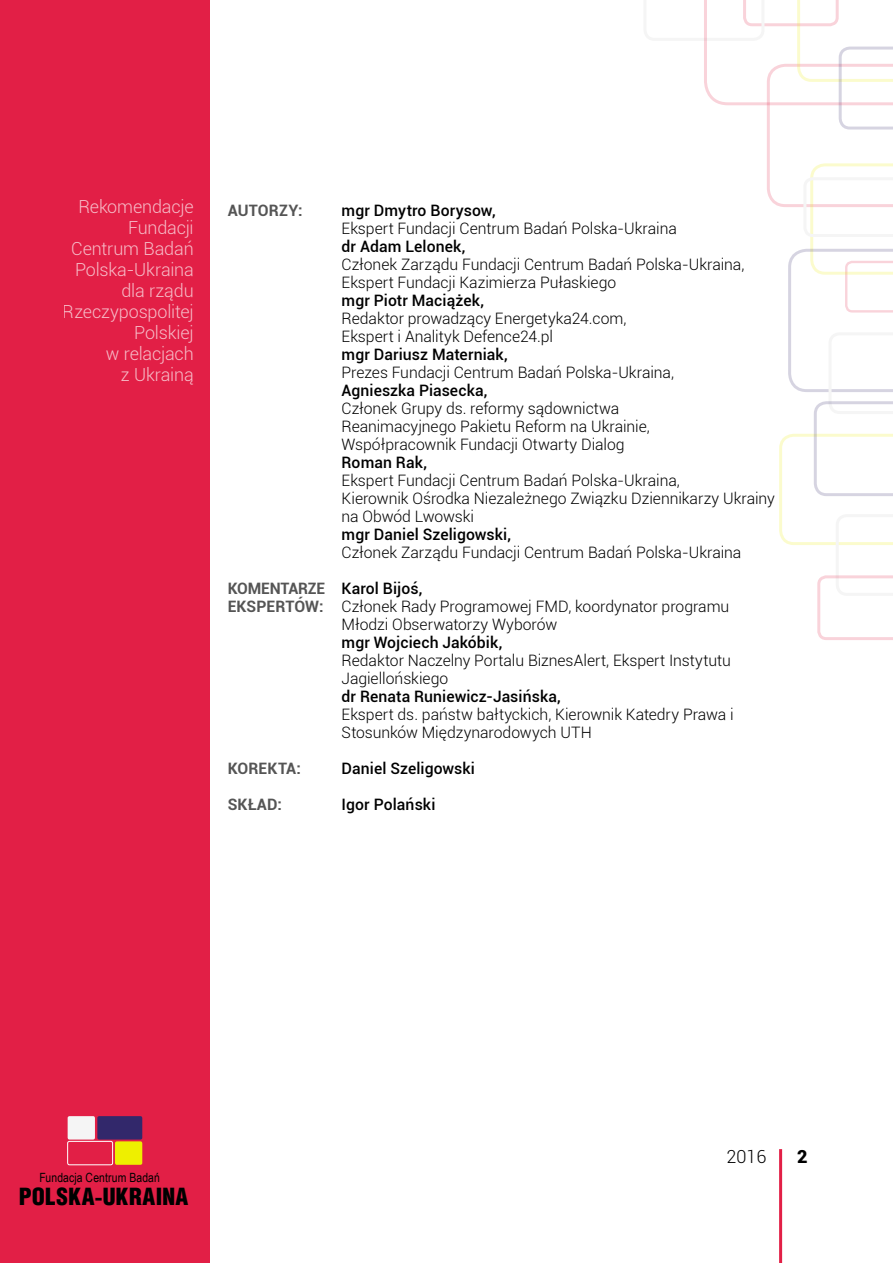
<style>
.page{position:relative;width:893px;height:1263px;background:#fff}
.page>*{position:absolute;margin:0;border:0;box-sizing:border-box;transform-origin:0 0}
.t1{font:24.15px "Helios Cond Black C";letter-spacing:.005em;color:#000}
.t2{font:300 18px/21px "Roboto";letter-spacing:-.01em;color:#fff;text-align:right}
.t3{font:300 18px "Roboto";color:#000}
.Zagol_Franklin_Gothi{font:900 18px "Roboto";color:#000}
.Zagol_Franklin_Gothi-2{font:300 15.75px/18px "Roboto";letter-spacing:-.005em;color:#000}
.Zagol_Franklin_Gothi-3{font:500 15.75px "Roboto";letter-spacing:.005em;color:#000}
.Zagol_Franklin_Gothi-4{font:700 15.75px/18px "Roboto";letter-spacing:.005em;color:#555}
.t4{font:12.75px "Arial Narrow";letter-spacing:.01em;color:#000}
</style>
<div class="page">
<div style="left:0;top:0;width:210px;height:1263px;background:#e21f46"></div>
<svg style="left:703px;top:0;width:190px;height:640px"></svg>
<hr style="left:779px;top:1149px;width:3px;height:114px;background:#e21f46">
<div style="left:97px;top:1116px;width:45px;height:23px;background:#32286b;border-radius:2px"></div>
<div style="left:67px;top:1141px;width:46px;height:24px;border:1px solid #fff;border-radius:2px"></div>
<div style="left:115px;top:1141px;width:27px;height:24px;background:#eeef00;border-radius:2px"></div>
<div style="left:68px;top:1116px;width:27px;height:23px;background:#f5f5f5;border-radius:2px"></div>
<p class="t2" style="left:63px;top:196px;width:132px">Rekomendacje<br>Fundacji<br>Centrum Badań<br>Polska-Ukraina dla rządu<br>Rzeczypospolitej<br>Polskiej<br>w relacjach<br>z Ukrainą</p>
<p class="Zagol_Franklin_Gothi-4" style="left:228px;top:201px;width:76px">AUTORZY:</p>
<p class="Zagol_Franklin_Gothi-4" style="left:228px;top:579px;width:99px">KOMENTARZE<br>EKSPERTÓW:</p>
<p class="Zagol_Franklin_Gothi-4" style="left:228px;top:759px;width:75px">KOREKTA:</p>
<p class="Zagol_Franklin_Gothi-4" style="left:228px;top:795px;width:56px">SKŁAD:</p>
<p class="Zagol_Franklin_Gothi-3" style="left:342px;top:199px;width:156px">mgr Dmytro Borysow,</p>
<p class="Zagol_Franklin_Gothi-2" style="left:342px;top:219px;width:337px">Ekspert Fundacji Centrum Badań Polska-Ukraina</p>
<p class="Zagol_Franklin_Gothi-3" style="left:342px;top:235px;width:125px">dr Adam Lelonek,</p>
<p class="Zagol_Franklin_Gothi-2" style="left:342px;top:255px;width:404px">Członek Zarządu Fundacji Centrum Badań Polska-Ukraina,<br>Ekspert Fundacji Kazimierza Pułaskiego</p>
<p class="Zagol_Franklin_Gothi-3" style="left:342px;top:289px;width:144px">mgr Piotr Maciążek,</p>
<p class="Zagol_Franklin_Gothi-2" style="left:342px;top:309px;width:286px">Redaktor prowadzący Energetyka24.com,<br>Ekspert i Analityk Defence24.pl</p>
<p class="Zagol_Franklin_Gothi-3" style="left:342px;top:343px;width:168px">mgr Dariusz Materniak,</p>
<p class="Zagol_Franklin_Gothi-2" style="left:342px;top:363px;width:334px">Prezes Fundacji Centrum Badań Polska-Ukraina,</p>
<p class="Zagol_Franklin_Gothi-3" style="left:342px;top:379px;width:147px">Agnieszka Piasecka,</p>
<p class="Zagol_Franklin_Gothi-2" style="left:342px;top:399px;width:310px">Członek Grupy ds. reformy sądownictwa<br>Reanimacyjnego Pakietu Reform na Ukrainie,<br>Współpracownik Fundacji Otwarty Dialog</p>
<p class="Zagol_Franklin_Gothi-3" style="left:342px;top:451px;width:87px">Roman Rak,</p>
<p class="Zagol_Franklin_Gothi-2" style="left:342px;top:471px;width:435px">Ekspert Fundacji Centrum Badań Polska-Ukraina,<br>Kierownik Ośrodka Niezależnego Związku Dziennikarzy Ukrainy na Obwód Lwowski</p>
<p class="Zagol_Franklin_Gothi-3" style="left:342px;top:523px;width:171px">mgr Daniel Szeligowski,</p>
<p class="Zagol_Franklin_Gothi-2" style="left:342px;top:543px;width:401px">Członek Zarządu Fundacji Centrum Badań Polska-Ukraina</p>
<p class="Zagol_Franklin_Gothi-3" style="left:342px;top:577px;width:82px">Karol Bijoś,</p>
<p class="Zagol_Franklin_Gothi-2" style="left:342px;top:597px;width:389px">Członek Rady Programowej FMD, koordynator programu<br>Młodzi Obserwatorzy Wyborów</p>
<p class="Zagol_Franklin_Gothi-3" style="left:342px;top:631px;width:162px">mgr Wojciech Jakóbik,</p>
<p class="Zagol_Franklin_Gothi-2" style="left:342px;top:651px;width:391px">Redaktor Naczelny Portalu BiznesAlert, Ekspert Instytutu<br>Jagiellońskiego</p>
<p class="Zagol_Franklin_Gothi-3" style="left:342px;top:685px;width:221px">dr Renata Runiewicz-Jasińska,</p>
<p class="Zagol_Franklin_Gothi-2" style="left:342px;top:705px;width:393px">Ekspert ds. państw bałtyckich, Kierownik Katedry Prawa i<br>Stosunków Międzynarodowych UTH</p>
<p class="Zagol_Franklin_Gothi-3" style="left:342px;top:757px;width:135px">Daniel Szeligowski</p>
<p class="Zagol_Franklin_Gothi-3" style="left:342px;top:793px;width:95px">Igor Polański</p>
<p class="t4" style="left:39px;top:1168px;width:122px">Fundacja Centrum Badań</p>
<h1 class="t1" style="left:19px;top:1183px;width:171px">POLSKA-UKRAINA</h1>
<p class="t3" style="left:726px;top:1144px;width:41px">2016</p>
<p class="Zagol_Franklin_Gothi" style="left:797px;top:1143px;width:12px">2</p>
</div>
